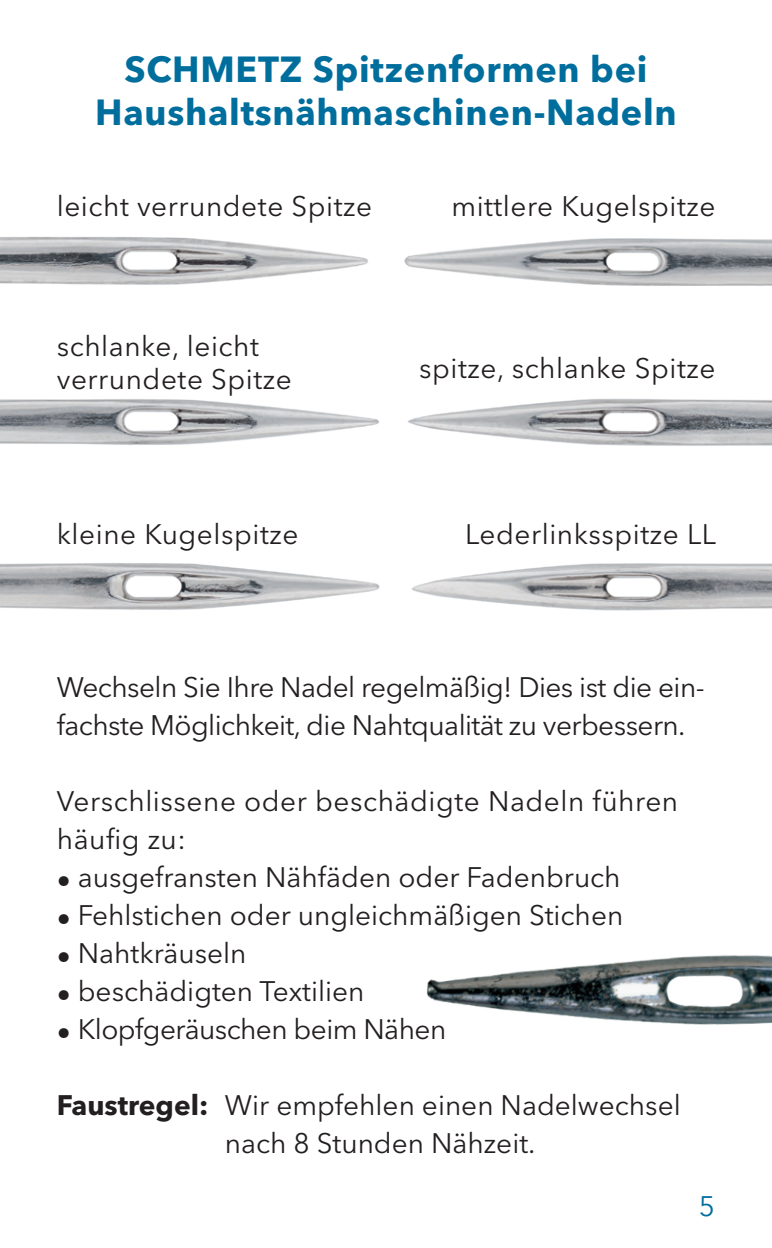
<style>
.page{position:relative;width:772px;height:1248px;background:#fff}
.page>*{position:absolute;margin:0;border:0;box-sizing:border-box;transform-origin:0 0}
.t1{font:700 36px/43.2px "Avenir Next W1 G";letter-spacing:.02em;color:#006e9d;text-align:center}
.t2{font:28px/38px "Avenir Next W1 G";letter-spacing:.02em;color:#231f20}
.t3{font:28px/38px "Avenir Next W1 G";color:#231f20}
.t4{font:28px/38px "Avenir Next W1 G";letter-spacing:-.02em;color:#231f20}
.t5{font:28px "Avenir Next W1 G";color:#006e9d}
.s1{font-weight:700}
</style>
<div class="page">
<img style="left:430px;top:238px;width:341px;height:48px">
<img style="left:430px;top:398px;width:341px;height:48px">
<img style="left:430px;top:563px;width:341px;height:48px">
<img style="left:426px;top:955px;width:345px;height:70px">
<img style="left:0;top:237px;width:430px;height:48px">
<img style="left:0;top:399px;width:430px;height:46px">
<img style="left:0;top:563px;width:430px;height:47px">
<p class="t1" style="left:95px;top:45px;width:582px">SCHMETZ Spitzenformen bei<br>Haushaltsnähmaschinen-Nadeln</p>
<p class="t2" style="left:57px;top:184px;width:317px">leicht verrundete Spitze</p>
<p class="t2" style="left:57px;top:326px;width:236px;line-height:33.6px">schlanke, leicht verrundete Spitze</p>
<p class="t2" style="left:451px;top:184px;width:265px">mittlere Kugelspitze</p>
<p class="t2" style="left:419px;top:347px;width:297px">spitze, schlanke Spitze</p>
<p class="t2" style="left:57px;top:512px;width:243px">kleine Kugelspitze</p>
<p class="t2" style="left:465px;top:512px;width:252px">Lederlinksspitze LL</p>
<p class="t4" style="left:57px;top:665px;width:649px">Wechseln Sie Ihre Nadel regelmäßig! Dies ist die ein&shy;fachste Möglichkeit, die Nahtqualität zu verbessern.</p>
<p class="t2" style="left:57px;top:779px;width:622px">Verschlissene oder beschädigte Nadeln führen häufig zu:</p>
<p class="t3" style="left:57px;top:855px;width:565px">• ausgefransten Nähfäden oder Fadenbruch</p>
<p class="t3" style="left:57px;top:893px;width:567px">• Fehlstichen oder ungleichmäßigen Stichen</p>
<p class="t3" style="left:57px;top:931px;width:191px">• Nahtkräuseln</p>
<p class="t3" style="left:57px;top:969px;width:309px">• beschädigten Textilien</p>
<p class="t4" style="left:57px;top:1007px;width:391px">• Klopfgeräuschen beim Nähen</p>
<p class="t3" style="left:225px;top:1083px;width:457px;text-indent:-168px"><span class="s1">Faustregel:</span> Wir empfehlen einen Nadelwechsel nach 8 Stunden Nähzeit.</p>
<p class="t5" style="left:698px;top:1183px;width:18px">5</p>
</div>
